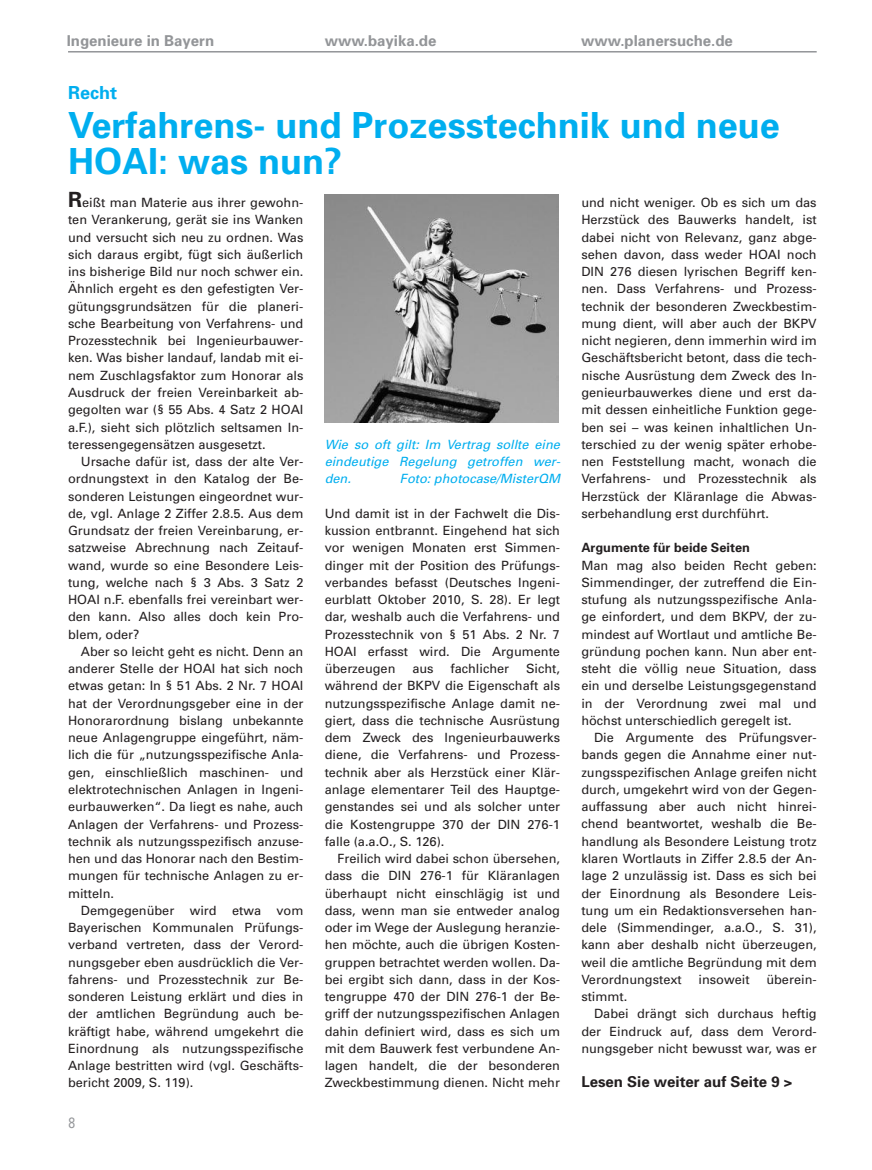
<style>
.page{position:relative;width:872px;height:1170px;background:#fff}
.page>*{position:absolute;margin:0;border:0;box-sizing:border-box;transform-origin:0 0}
.t1{font:700 36px/36px "Univers";color:#00aeef}
.t2{font:700 18px "Univers";color:#00aeef}
.t3{font:700 15px "Univers";color:#939598}
.t4{font:700 15px "Univers";color:#231f20}
.t5{font:15px "Univers";color:#939598;scale:.8 1}
.t6{font:12.75px/17.2px "Univers";color:#231f20;text-align:justify}
.t7{font:italic 12.75px/17.2px "Univers";color:#00aeef;text-align:justify}
.t8{font:700 12.75px "Univers";color:#231f20}
.s1{font-weight:700;font-size:21px}
</style>
<div class="page">
<hr style="left:68px;top:51px;width:748px;height:2px;background:#939598">
<img style="left:325px;top:195px;width:233px;height:227px">
<p class="t3" style="left:67px;top:35px;width:149px">Ingenieure in Bayern</p>
<p class="t3" style="left:325px;top:35px;width:113px">www.bayika.de</p>
<p class="t3" style="left:581px;top:35px;width:153px">www.planersuche.de</p>
<h2 class="t2" style="left:68px;top:86px;width:51px">Recht</h2>
<h1 class="t1" style="left:68px;top:111px;width:713px">Verfahrens- und Prozesstechnik und neue<br>HOAI: was nun?</h1>
<p class="t6" style="left:68px;top:195px;width:237px"><span class="s1">R</span>eißt man Materie aus ihrer gewohn&shy;ten Verankerung, gerät sie ins Wanken und versucht sich neu zu ordnen. Was sich daraus ergibt, fügt sich äußerlich ins bisherige Bild nur noch schwer ein.<br>Ähnlich ergeht es den gefestigten Ver&shy;gütungsgrundsätzen für die planeri&shy;sche Bearbeitung von Verfahrens- und Prozesstechnik bei Ingenieurbauwer&shy;ken. Was bisher landauf, landab mit ei&shy;nem Zuschlagsfaktor zum Honorar als Ausdruck der freien Vereinbarkeit ab&shy;gegolten war (§ 55 Abs. 4 Satz 2 HOAI a.F.), sieht sich plötzlich seltsamen In&shy;teressengegensätzen ausgesetzt.</p>
<p class="t6" style="left:68px;top:454px;width:237px;text-indent:13px">Ursache dafür ist, dass der alte Ver&shy;ordnungstext in den Katalog der Be&shy;sonderen Leistungen eingeordnet wur&shy;de, vgl. Anlage 2 Ziffer 2.8.5. Aus dem Grundsatz der freien Vereinbarung, er&shy;satzweise Abrechnung nach Zeitauf&shy;wand, wurde so eine Besondere Leis&shy;tung, welche nach § 3 Abs. 3 Satz 2<br>HOAI n.F. ebenfalls frei vereinbart wer&shy;den kann. Also alles doch kein Pro&shy;blem, oder?</p>
<p class="t6" style="left:68px;top:643px;width:237px;text-indent:13px">Aber so leicht geht es nicht. Denn an anderer Stelle der HOAI hat sich noch etwas getan: In § 51 Abs. 2 Nr. 7 HOAI hat der Verordnungsgeber eine in der Honorarordnung bislang unbekannte neue Anlagengruppe eingeführt, näm&shy;lich die für „nutzungsspezifische Anla&shy;gen, einschließlich maschinen- und elektrotechnischen Anlagen in Ingeni&shy;eurbauwerken“. Da liegt es nahe, auch Anlagen der Verfahrens- und Prozess&shy;technik als nutzungsspezifisch anzuse&shy;hen und das Honorar nach den Bestim&shy;mungen für technische Anlagen zu er&shy;mitteln.</p>
<p class="t6" style="left:68px;top:902px;width:237px;text-indent:13px">Demgegenüber wird etwa vom Bayerischen Kommunalen Prüfungs&shy;verband vertreten, dass der Verord&shy;nungsgeber eben ausdrücklich die Ver&shy;fahrens- und Prozesstechnik zur Be&shy;sonderen Leistung erklärt und dies in der amtlichen Begründung auch be&shy;kräftigt habe, während umgekehrt die Einordnung als nutzungsspezifische Anlage bestritten wird (vgl. Geschäfts&shy;bericht 2009, S. 119).</p>
<p class="t5" style="left:68px;top:1117px;width:10px">8</p>
<p class="t7" style="left:325px;top:436px;width:237px">Wie so oft gilt: Im Vertrag sollte eine eindeutige Regelung getroffen wer&shy;den.</p>
<p class="t7" style="left:400px;top:471px;width:162px">Foto: photocase/MisterQM</p>
<p class="t6" style="left:325px;top:505px;width:237px">Und damit ist in der Fachwelt die Dis&shy;kussion entbrannt. Eingehend hat sich vor wenigen Monaten erst Simmen&shy;dinger mit der Position des Prüfungs&shy;verbandes befasst (Deutsches Ingeni&shy;eurblatt Oktober 2010, S. 28). Er legt dar, weshalb auch die Verfahrens- und Prozesstechnik von § 51 Abs. 2 Nr. 7<br>HOAI erfasst wird. Die Argumente überzeugen</p>
<p class="t6" style="left:325px;top:661px;width:237px;text-indent:201px">Sicht, während der BKPV die Eigenschaft als nutzungsspezifische Anlage damit ne&shy;giert, dass die technische Ausrüstung dem Zweck des Ingenieurbauwerks diene, die Verfahrens- und Prozess&shy;technik aber als Herzstück einer Klär&shy;anlage elementarer Teil des Hauptge&shy;genstandes sei und als solcher unter die Kostengruppe 370 der DIN 276-1 falle (a.a.O., S. 126).</p>
<p class="t6" style="left:325px;top:850px;width:237px;text-indent:13px">Freilich wird dabei schon übersehen, dass die DIN 276-1 für Kläranlagen überhaupt nicht einschlägig ist und dass, wenn man sie entweder analog oder im Wege der Auslegung heranzie&shy;hen möchte, auch die übrigen Kosten&shy;gruppen betrachtet werden wollen. Da&shy;bei ergibt sich dann, dass in der Kos&shy;tengruppe 470 der DIN 276-1 der Be&shy;griff der nutzungsspezifischen Anlagen dahin definiert wird, dass es sich um mit dem Bauwerk fest verbundene An&shy;lagen handelt, die der besonderen Zweckbestimmung dienen. Nicht mehr</p>
<p class="t6" style="left:412px;top:661px;width:23px">aus</p>
<p class="t6" style="left:450px;top:661px;width:60px">fachlicher</p>
<p class="t6" style="left:581px;top:195px;width:237px">und nicht weniger. Ob es sich um das Herzstück des Bauwerks handelt, ist dabei nicht von Relevanz, ganz abge&shy;sehen davon, dass weder HOAI noch DIN 276 diesen lyrischen Begriff ken&shy;nen. Dass Verfahrens- und Prozess&shy;technik der besonderen Zweckbestim&shy;mung dient, will aber auch der BKPV nicht negieren, denn immerhin wird im Geschäftsbericht betont, dass die tech&shy;nische Ausrüstung dem Zweck des In&shy;genieurbauwerkes diene und erst da&shy;mit dessen einheitliche Funktion gege&shy;ben sei – was keinen inhaltlichen Un&shy;terschied zu der wenig später erhobe&shy;nen Feststellung macht, wonach die Verfahrens- und Prozesstechnik als Herzstück der Kläranlage die Abwas&shy;serbehandlung erst durchführt.</p>
<p class="t8" style="left:581px;top:543px;width:170px">Argumente für beide Seiten</p>
<p class="t6" style="left:581px;top:557px;width:237px">Man mag also beiden Recht geben:<br>Simmendinger, der zutreffend die Ein&shy;stufung als nutzungsspezifische Anla&shy;ge einfordert, und dem BKPV, der zu&shy;mindest auf Wortlaut und amtliche Be&shy;gründung pochen kann. Nun aber ent&shy;steht die völlig neue Situation, dass ein und derselbe Leistungsgegenstand in der Verordnung zwei mal und höchst unterschiedlich geregelt ist.</p>
<p class="t6" style="left:581px;top:730px;width:237px;text-indent:13px">Die Argumente des Prüfungsver&shy;bands gegen die Annahme einer nut&shy;zungsspezifischen Anlage greifen nicht durch, umgekehrt wird von der Gegen&shy;auffassung aber auch nicht hinrei&shy;chend beantwortet, weshalb die Be&shy;handlung als Besondere Leistung trotz klaren Wortlauts in Ziffer 2.8.5 der An&shy;lage 2 unzulässig ist. Dass es sich bei der Einordnung als Besondere Leis&shy;tung um ein Redaktionsversehen han&shy;dele (Simmendinger, a.a.O., S. 31), kann aber deshalb nicht überzeugen, weil die amtliche Begründung mit dem Verordnungstext</p>
<p class="t6" style="left:698px;top:971px;width:52px">insoweit</p>
<p class="t6" style="left:766px;top:971px;width:52px">überein-</p>
<p class="t6" style="left:581px;top:988px;width:48px">stimmt.</p>
<p class="t6" style="left:594px;top:1006px;width:224px">Dabei drängt sich durchaus heftig</p>
<p class="t6" style="left:581px;top:1023px;width:237px">der Eindruck auf, dass dem Verord-</p>
<p class="t6" style="left:581px;top:1040px;width:237px">nungsgeber nicht bewusst war, was er</p>
<p class="t4" style="left:581px;top:1076px;width:213px">Lesen Sie weiter auf Seite 9 &gt;</p>
</div>
